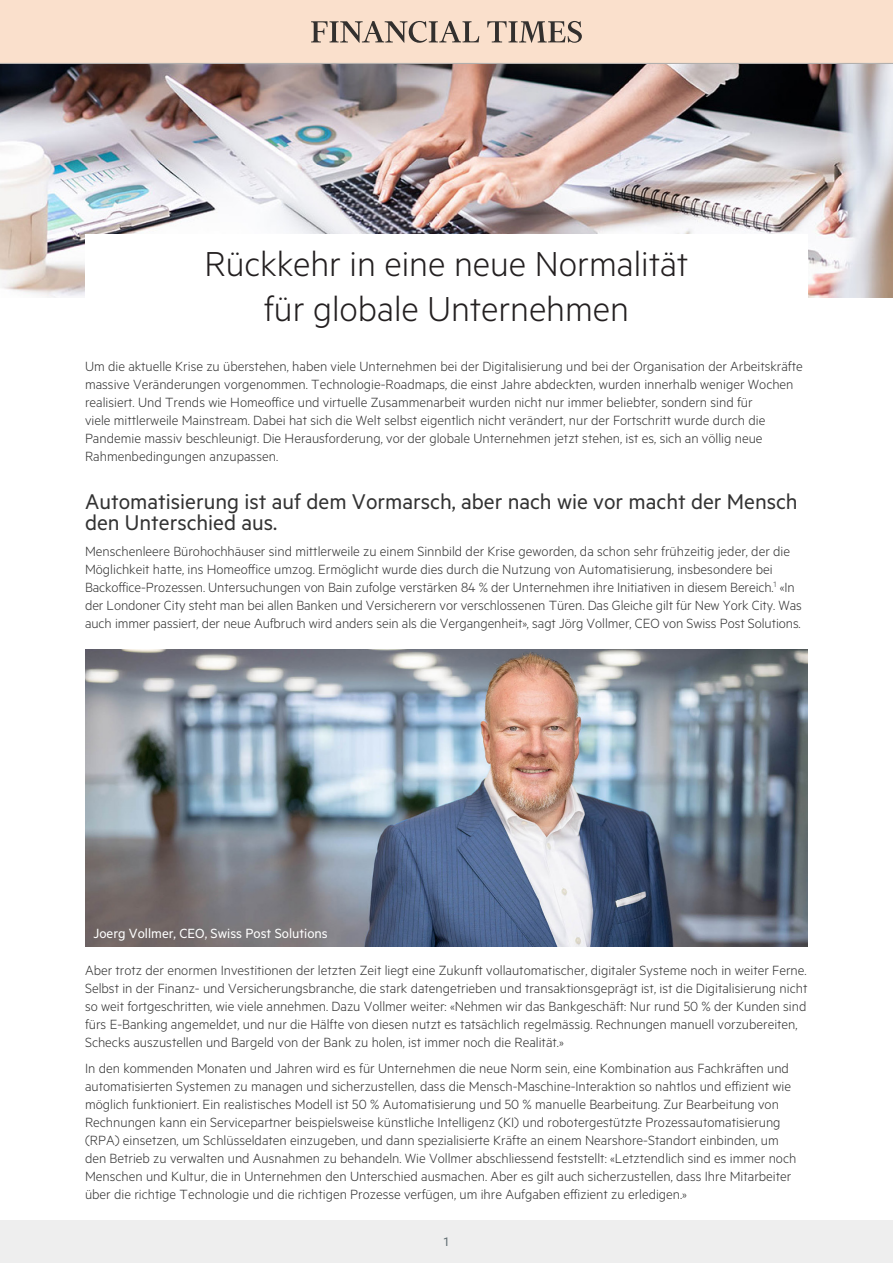
<style>
.page{position:relative;width:893px;height:1263px;background:#fff}
.page>*{position:absolute;margin:0;border:0;box-sizing:border-box;transform-origin:0 0}
.t1{font:300 39px/45px "Metric";color:#231f20;text-align:center}
.t2{font:24px/21px "Metric";color:#333}
.t3{font:300 15px/18px "Metric";color:#333}
.t4{font:15px "Metric";color:#fff}
.t5{font:12px "Roboto";color:#5c696e}
</style>
<div class="page">
<div style="left:0;top:1221px;width:893px;height:42px;background:#eee"></div>
<img style="left:0;top:64px;width:893px;height:234px">
<div style="left:0;top:0;width:893px;height:64px;background:#fae0cc"></div>
<svg style="left:311px;top:21px;width:271px;height:22px;background:#bdaa9b"></svg>
<div style="left:85px;top:234px;width:723px;height:104px;background:#fff"></div>
<img style="left:85px;top:649px;width:723px;height:297px">
<p class="t1" style="left:205px;top:240px;width:485px">Rückkehr in eine neue Normalität für globale Unternehmen</p>
<p class="t3" style="left:85px;top:357px;width:719px">Um die aktuelle Krise zu überstehen, haben viele Unternehmen bei der Digitalisierung und bei der Organisation der Arbeitskräfte massive Veränderungen vorgenommen. Technologie-Roadmaps, die einst Jahre abdeckten, wurden innerhalb weniger Wochen realisiert. Und Trends wie Homeoffice und virtuelle Zusammenarbeit wurden nicht nur immer beliebter, sondern sind für<br>viele mittlerweile Mainstream. Dabei hat sich die Welt selbst eigentlich nicht verändert, nur der Fortschritt wurde durch die Pandemie massiv beschleunigt. Die Herausforderung, vor der globale Unternehmen jetzt stehen, ist es, sich an völlig neue Rahmenbedingungen anzupassen.</p>
<p class="t2" style="left:85px;top:490px;width:714px">Automatisierung ist auf dem Vormarsch, aber nach wie vor macht der Mensch den Unterschied aus.</p>
<p class="t3" style="left:85px;top:542px;width:718px">Menschenleere Bürohochhäuser sind mittlerweile zu einem Sinnbild der Krise geworden, da schon sehr frühzeitig jeder, der die Möglichkeit hatte, ins Homeoffice umzog. Ermöglicht wurde dies durch die Nutzung von Automatisierung, insbesondere bei Backoffice-Prozessen. Untersuchungen von Bain zufolge verstärken 84 % der Unternehmen ihre Initiativen in diesem Bereich.<sup>1</sup> «In der Londoner City steht man bei allen Banken und Versicherern vor verschlossenen Türen. Das Gleiche gilt für New York City. Was auch immer passiert, der neue Aufbruch wird anders sein als die Vergangenheit», sagt Jörg Vollmer, CEO von Swiss Post Solutions.</p>
<p class="t4" style="left:94px;top:924px;width:236px">Joerg Vollmer, CEO, Swiss Post Solutions</p>
<p class="t3" style="left:85px;top:960px;width:724px">Aber trotz der enormen Investitionen der letzten Zeit liegt eine Zukunft vollautomatischer, digitaler Systeme noch in weiter Ferne.<br>Selbst in der Finanz- und Versicherungsbranche, die stark datengetrieben und transaktionsgeprägt ist, ist die Digitalisierung nicht so weit fortgeschritten, wie viele annehmen. Dazu Vollmer weiter: «Nehmen wir das Bankgeschäft: Nur rund 50 % der Kunden sind fürs E-Banking angemeldet, und nur die Hälfte von diesen nutzt es tatsächlich regelmässig. Rechnungen manuell vorzubereiten, Schecks auszustellen und Bargeld von der Bank zu holen, ist immer noch die Realität.»</p>
<p class="t3" style="left:85px;top:1059px;width:713px">In den kommenden Monaten und Jahren wird es für Unternehmen die neue Norm sein, eine Kombination aus Fachkräften und automatisierten Systemen zu managen und sicherzustellen, dass die Mensch-Maschine-Interaktion so nahtlos und effizient wie möglich funktioniert. Ein realistisches Modell ist 50 % Automatisierung und 50 % manuelle Bearbeitung. Zur Bearbeitung von Rechnungen kann ein Servicepartner beispielsweise künstliche Intelligenz (KI) und robotergestützte Prozessautomatisierung (RPA) einsetzen, um Schlüsseldaten einzugeben, und dann spezialisierte Kräfte an einem Nearshore-Standort einbinden, um den Betrieb zu verwalten und Ausnahmen zu behandeln. Wie Vollmer abschliessend feststellt: «Letztendlich sind es immer noch Menschen und Kultur, die in Unternehmen den Unterschied ausmachen. Aber es gilt auch sicherzustellen, dass Ihre Mitarbeiter über die richtige Technologie und die richtigen Prozesse verfügen, um ihre Aufgaben effizient zu erledigen.»</p>
<p class="t5" style="left:443px;top:1233px;width:8px">1</p>
</div>
